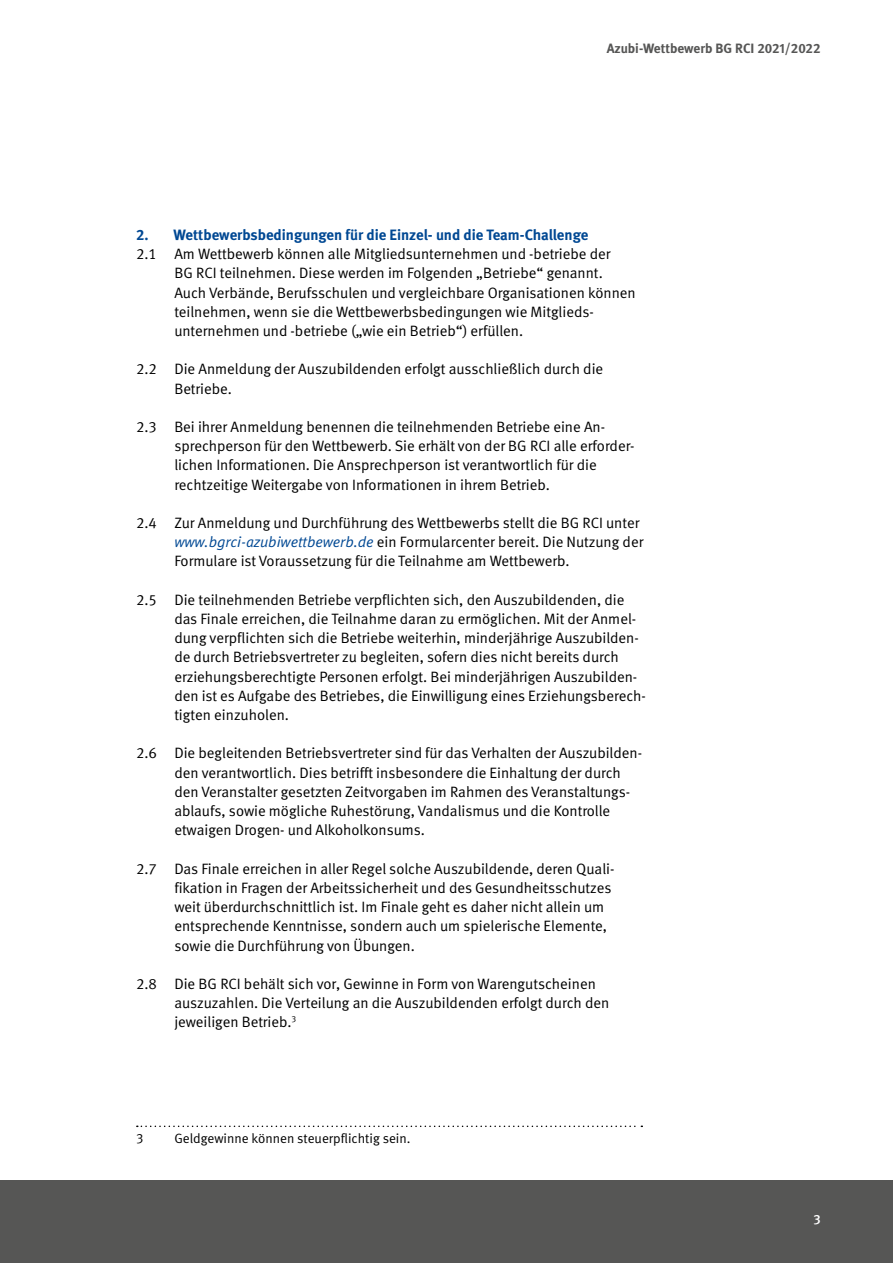
<style>
.page{position:relative;width:893px;height:1263px;background:#fff}
.page>*{position:absolute;margin:0;border:0;box-sizing:border-box;transform-origin:0 0}
.Artikel_P_Fließtext_Linksbündig_Aufzählu{font:15px/19.2px "DGUV Meta";color:#000}
.Artikel_P_-_Zwischenüberschrift{font:700 15px "DGUV Meta";color:#004893}
.Artikel_Fußnote{font:13.5px "DGUV Meta";color:#000}
.t1{font:700 13.5px "DGUV Meta";color:#565655}
.t2{font:500 13.5px "DGUV Meta";color:#fff}
.s1{font-style:italic;color:#004893}
</style>
<div class="page">
<div style="left:0;top:1181px;width:893px;height:82px;background:#565655"></div>
<svg style="left:137px;top:1125px;width:505px;height:2px"></svg>
<p class="t1" style="left:607px;top:40px;width:215px">Azubi-Wettbewerb BG RCI 2021/2022</p>
<p class="Artikel_P_-_Zwischenüberschrift" style="left:136px;top:226px;width:454px">2. Wettbewerbsbedingungen für die Einzel- und die Team-Challenge</p>
<p class="Artikel_P_Fließtext_Linksbündig_Aufzählu" style="left:174px;top:245px;width:463px;text-indent:-38px">2.1 Am Wettbewerb können alle Mitgliedsunternehmen und -betriebe der<br>BG RCI teilnehmen. Diese werden im Folgenden „Betriebe“ genannt.<br>Auch Verbände, Berufsschulen und vergleichbare Organisationen können teilnehmen, wenn sie die Wettbewerbsbedingungen wie Mitglieds&shy;unternehmen und -betriebe („wie ein Betrieb“) erfüllen.</p>
<p class="Artikel_P_Fließtext_Linksbündig_Aufzählu" style="left:174px;top:360px;width:430px;text-indent:-38px">2.2 Die Anmeldung der Auszubildenden erfolgt ausschließlich durch die<br>Betriebe.</p>
<p class="Artikel_P_Fließtext_Linksbündig_Aufzählu" style="left:174px;top:418px;width:462px;text-indent:-38px">2.3 Bei ihrer Anmeldung benennen die teilnehmenden Betriebe eine An&shy;sprechperson für den Wettbewerb. Sie erhält von der BG RCI alle erforder&shy;lichen Informationen. Die Ansprechperson ist verantwortlich für die rechtzeitige Weitergabe von Informationen in ihrem Betrieb.</p>
<p class="Artikel_P_Fließtext_Linksbündig_Aufzählu" style="left:174px;top:514px;width:470px;text-indent:-38px">2.4 Zur Anmeldung und Durchführung des Wettbewerbs stellt die BG RCI unter <span class="s1">www.bgrci-azubiwettbewerb.de</span> ein Formularcenter bereit. Die Nutzung der<br>Formulare ist Voraussetzung für die Teilnahme am Wettbewerb.</p>
<p class="Artikel_P_Fließtext_Linksbündig_Aufzählu" style="left:174px;top:590px;width:473px;text-indent:-38px">2.5 Die teilnehmenden Betriebe verpflichten sich, den Auszubildenden, die das Finale erreichen, die Teilnahme daran zu ermöglichen. Mit der Anmel&shy;dung verpflichten sich die Betriebe weiterhin, minderjährige Auszubilden&shy;de durch Betriebsvertreter zu begleiten, sofern dies nicht bereits durch erziehungsberechtigte Personen erfolgt. Bei minderjährigen Auszubilden&shy;den ist es Aufgabe des Betriebes, die Einwilligung eines Erziehungsberech&shy;tigten einzuholen.</p>
<p class="Artikel_P_Fließtext_Linksbündig_Aufzählu" style="left:174px;top:744px;width:469px;text-indent:-38px">2.6 Die begleitenden Betriebsvertreter sind für das Verhalten der Auszubilden&shy;den verantwortlich. Dies betrifft insbesondere die Einhaltung der durch den Veranstalter gesetzten Zeitvorgaben im Rahmen des Veranstaltungs&shy;ablaufs, sowie mögliche Ruhestörung, Vandalismus und die Kontrolle etwaigen Drogen- und Alkoholkonsums.</p>
<p class="Artikel_P_Fließtext_Linksbündig_Aufzählu" style="left:174px;top:859px;width:440px;text-indent:-38px">2.7 Das Finale erreichen in aller Regel solche Auszubildende, deren Quali&shy;fikation in Fragen der Arbeitssicherheit und des Gesundheitsschutzes weit überdurchschnittlich ist. Im Finale geht es daher nicht allein um entsprechende Kenntnisse, sondern auch um spielerische Elemente, sowie die Durchführung von Übungen.</p>
<p class="Artikel_P_Fließtext_Linksbündig_Aufzählu" style="left:174px;top:974px;width:436px;text-indent:-38px">2.8 Die BG RCI behält sich vor, Gewinne in Form von Warengutscheinen auszuzahlen. Die Verteilung an die Auszubildenden erfolgt durch den jeweiligen Betrieb.<sup>3</sup></p>
<p class="Artikel_Fußnote" style="left:136px;top:1130px;width:9px">3</p>
<p class="Artikel_Fußnote" style="left:174px;top:1130px;width:238px">Geldgewinne können steuerpflichtig sein.</p>
<p class="t2" style="left:813px;top:1212px;width:9px">3</p>
</div>
